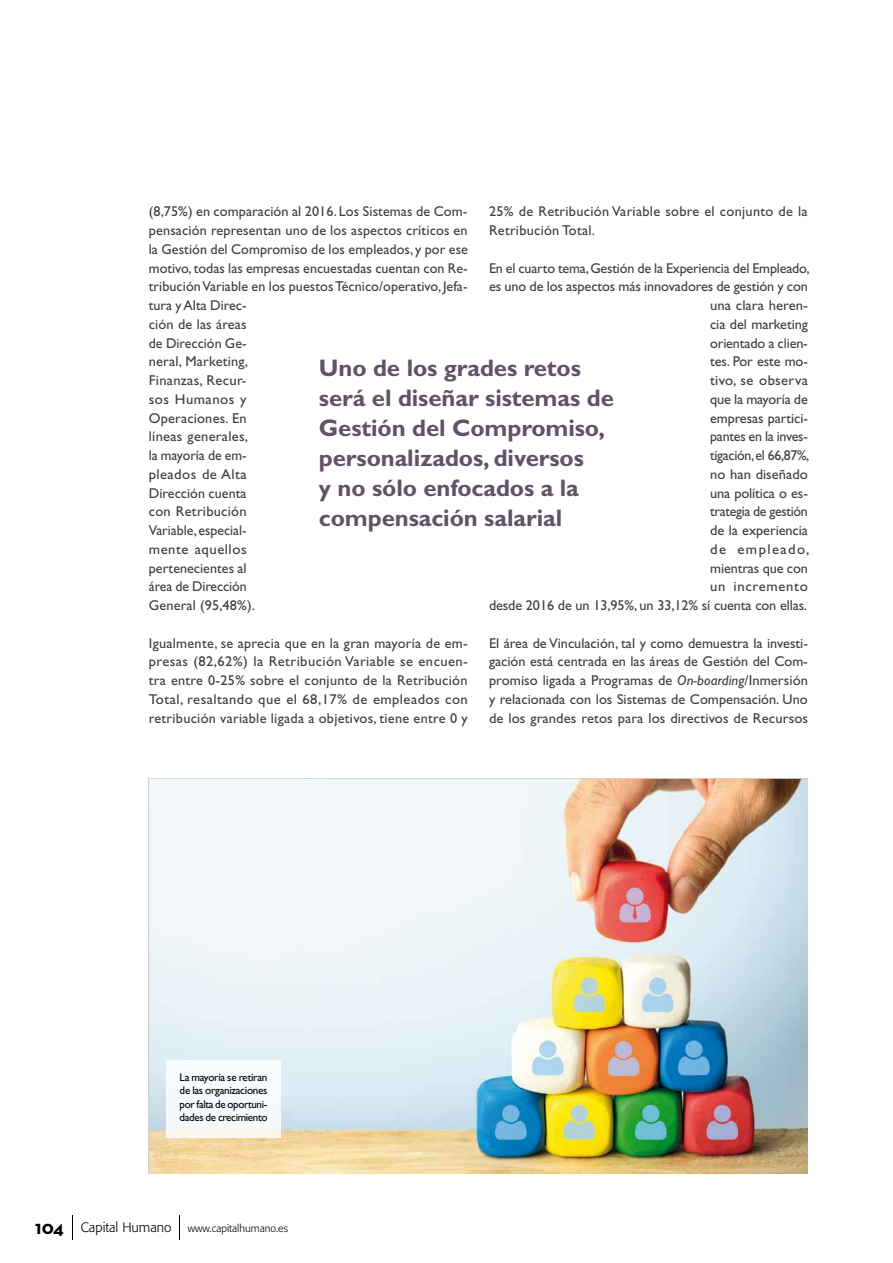
<style>
.page{position:relative;width:893px;height:1263px;background:#fff}
.page>*{position:absolute;margin:0;border:0;box-sizing:border-box;transform-origin:0 0}
.t1{font:700 24px/30px "Gill Sans Std";letter-spacing:-.005em;color:#605267}
.t2{font:700 19.5px "Neutraface Text";color:#000}
.t3{font:14.25px/18.8px "Gill Sans Std";letter-spacing:.005em;color:#3e3d40}
.t4{font:300 13.5px "Formata";color:#000}
.t5{font:11.25px/13.5px "Gill Sans Std";letter-spacing:-.03em;color:#000;text-align:justify}
.t6{font:300 10.5px "Formata";color:#000}
.s1{font-style:italic}
</style>
<div class="page">
<img style="left:149px;top:779px;width:659px;height:395px">
<img style="left:167px;top:1060px;width:113px;height:78px">
<svg style="left:72px;top:1215px;width:1px;height:25px"></svg>
<svg style="left:179px;top:1215px;width:1px;height:25px"></svg>
<p class="t3" style="left:149px;top:202px;width:321px">(8,75%) en comparación al 2016. Los Sistemas de Com&shy;pensación representan uno de los aspectos críticos en la Gestión del Compromiso de los empleados, y por ese motivo, todas las empresas encuestadas cuentan con Re&shy;tribución Variable en los puestos Técnico/operativo, Jefa&shy;tura y Alta Direc-<br>ción de las áreas<br>de Dirección Ge-<br>neral, Marketing,<br>Finanzas, Recur-<br>sos Humanos y<br>Operaciones. En<br>líneas generales,<br>la mayoría de em-<br>pleados de Alta<br>Dirección cuenta<br>con Retribución<br>Variable, especial-<br>mente aquellos<br>pertenecientes al<br>área de Dirección<br>General (95,48%).</p>
<p class="t3" style="left:149px;top:633px;width:321px;text-align:justify">Igualmente, se aprecia que en la gran mayoría de em&shy;presas (82,62%) la Retribución Variable se encuen&shy;tra entre 0-25% sobre el conjunto de la Retribución Total, resaltando que el 68,17% de empleados con retribución variable ligada a objetivos, tiene entre 0 y</p>
<p class="t3" style="left:489px;top:202px;width:320px">25% de Retribución Variable sobre el conjunto de la<br>Retribución Total.</p>
<p class="t3" style="left:489px;top:258px;width:322px;text-align:right">En el cuarto tema, Gestión de la Experiencia del Empleado, es uno de los aspectos más innovadores de gestión y con una clara heren-<br>cia del marketing<br>orientado a clien-<br>tes. Por este mo-<br>tivo, se observa<br>que la mayoría de<br>empresas partici-<br>pantes en la inves-<br>tigación, el 66,87%,<br>no han diseñado<br>una política o es-<br>trategia de gestión<br>de la experiencia<br>de empleado,<br>mientras que con<br>un incremento<br>desde 2016 de un 13,95%, un 33,12% sí cuenta con ellas.</p>
<p class="t3" style="left:489px;top:633px;width:321px;text-align:justify">El área de Vinculación, tal y como demuestra la investi&shy;gación está centrada en las áreas de Gestión del Com&shy;promiso ligada a Programas de <span class="s1">On-boarding</span>/Inmersión y relacionada con los Sistemas de Compensación. Uno de los grandes retos para los directivos de Recursos</p>
<h1 class="t1" style="left:319px;top:352px;width:297px">Uno de los grades retos será el diseñar sistemas de<br>Gestión del Compromiso, personalizados, diversos<br>y no sólo enfocados a la compensación salarial</h1>
<p class="t5" style="left:180px;top:1070px;width:89px">La mayoría se retiran de las organizaciones por falta de oportuni&shy;dades de crecimiento</p>
<p class="t4" style="left:81px;top:1220px;width:92px">Capital Humano</p>
<h2 class="t2" style="left:35px;top:1214px;width:30px">104</h2>
<p class="t6" style="left:188px;top:1222px;width:102px">www.capitalhumano.es</p>
</div>
